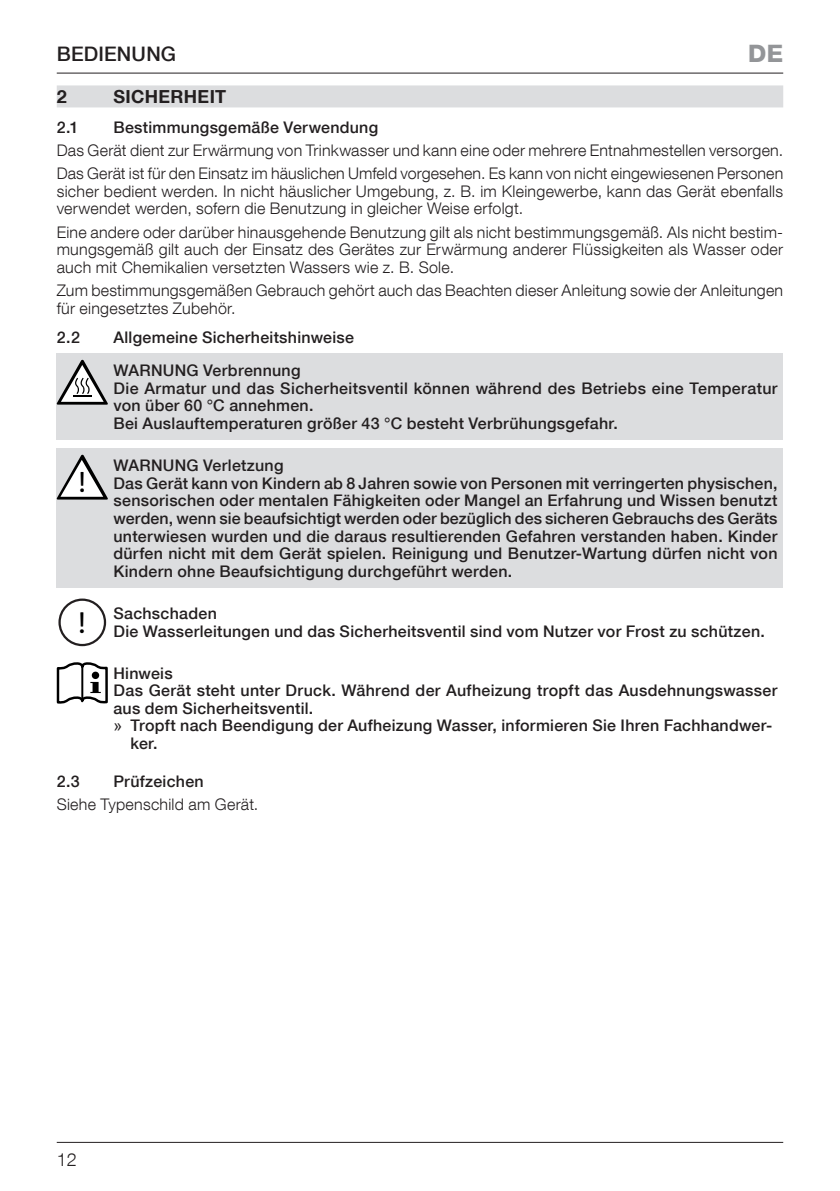
<style>
.page{position:relative;width:840px;height:1191px;background:#fff}
.page>*{position:absolute;margin:0;border:0;box-sizing:border-box;transform-origin:0 0}
.t1{font:30px "STE Info Text";color:#000}
.t2{font:800 24px "Helvetica Neue LT Com";color:#939598}
.t3{font:500 20px "Helvetica Neue LT Com";letter-spacing:.01em;color:#231f20}
.t4{font:700 18px "Helvetica Neue LT Com";letter-spacing:.02em;color:#231f20}
.t5{font:300 18px "Helvetica Neue LT Com";color:#231f20}
.t6{font:500 16px/17.6px "Helvetica Neue LT Com";letter-spacing:.015em;color:#231f20}
.t7{font:300 16px/17.6px "Helvetica Neue LT Com";letter-spacing:.015em;color:#231f20}
.s1{font-family:"STE Info Text";font-weight:400;font-size:31px;color:#000}
.s2{font-family:"Arial";font-weight:400}
</style>
<div class="page">
<hr style="left:57px;top:1141px;width:725px;height:1px;background:#231f20">
<hr style="left:57px;top:73px;width:725px;height:1px;background:#231f20">
<div style="left:57px;top:85px;width:725px;height:22px;background:#dcdddf"></div>
<div style="left:57px;top:353px;width:725px;height:87px;background:#dcdddf"></div>
<svg style="left:57px;top:360px;width:51px;height:45px"></svg>
<div style="left:57px;top:448px;width:725px;height:140px;background:#dcdddf"></div>
<svg style="left:57px;top:455px;width:51px;height:44px"></svg>
<div style="left:58px;top:598px;width:48px;height:48px;border:2px solid #231f20;border-radius:50%"></div>
<svg style="left:57px;top:662px;width:51px;height:41px"></svg>
<hr style="left:81px;top:666px;width:2px;height:33px;background:#000">
<p class="t3" style="left:57px;top:42px;width:121px">BEDIENUNG</p>
<h2 class="t2" style="left:747px;top:39px;width:36px">DE</h2>
<p class="t4" style="left:57px;top:85px;width:12px">2</p>
<p class="t4" style="left:113px;top:85px;width:114px">SICHERHEIT</p>
<p class="t6" style="left:57px;top:118px;width:23px">2.1</p>
<p class="t6" style="left:113px;top:118px;width:266px">Bestimmungsgemäße Verwendung</p>
<p class="t7" style="left:57px;top:138px;width:727px;line-height:23.2px">Das Gerät dient zur Erwärmung von Trinkwasser und kann eine oder mehrere Entnahmestellen versorgen.<br>Das Gerät ist für den Einsatz im häuslichen Umfeld vorgesehen. Es kann von nicht eingewiesenen Personen</p>
<p class="t7" style="left:57px;top:182px;width:727px">sicher bedient werden. In nicht häuslicher Umgebung, z. B. im Kleingewerbe, kann das Gerät ebenfalls verwendet werden, sofern die Benutzung in gleicher Weise erfolgt.</p>
<p class="t7" style="left:57px;top:223px;width:727px;text-align:justify">Eine andere oder darüber hinausgehende Benutzung gilt als nicht bestimmungsgemäß. Als nicht bestim&shy;mungsgemäß gilt auch der Einsatz des Gerätes zur Erwärmung anderer Flüssigkeiten als Wasser oder auch mit Chemikalien versetzten Wassers wie z. B. Sole.</p>
<p class="t7" style="left:57px;top:281px;width:727px">Zum bestimmungsgemäßen Gebrauch gehört auch das Beachten dieser Anleitung sowie der Anleitungen für eingesetztes Zubehör.</p>
<p class="t6" style="left:57px;top:328px;width:25px">2.2</p>
<p class="t6" style="left:113px;top:320px;width:242px;line-height:33.6px">Allgemeine Sicherheitshinweise<br>WARNUNG Verbrennung</p>
<p class="t6" style="left:113px;top:379px;width:665px">Die Armatur und das Sicherheitsventil können während des Betriebs eine Temperatur von über 60 °C annehmen.<br>Bei Auslauftemperaturen größer 43 °C besteht Verbrühungsgefahr.</p>
<p class="t6" style="left:113px;top:456px;width:665px">WARNUNG Verletzung<br>Das Gerät kann von Kindern ab 8 Jahren sowie von Personen mit verringerten physischen, sensorischen oder mentalen Fähigkeiten oder Mangel an Erfahrung und Wissen benutzt werden, wenn sie beaufsichtigt werden oder bezüglich des sicheren Gebrauchs des Geräts unterwiesen wurden und die daraus resultierenden Gefahren verstanden haben. Kinder dürfen nicht mit dem Gerät spielen. Reinigung und Benutzer-Wartung dürfen nicht von Kindern ohne Beaufsichtigung durchgeführt werden.</p>
<p class="t6" style="left:113px;top:604px;width:652px;text-indent:-36px"><span class="s1">!</span> Sachschaden<br>Die Wasserleitungen und das Sicherheitsventil sind vom Nutzer vor Frost zu schützen.</p>
<p class="t6" style="left:113px;top:664px;width:61px">Hinweis</p>
<p class="t6" style="left:113px;top:681px;width:665px">Das Gerät steht unter Druck. Während der Aufheizung tropft das Ausdehnungswasser</p>
<p class="t6" style="left:113px;top:699px;width:201px">aus dem Sicherheitsventil.</p>
<p class="t6" style="left:113px;top:717px;width:659px"><span class="s2">»</span> Tropft nach Beendigung der Aufheizung Wasser, informieren Sie Ihren Fachhandwer-</p>
<p class="t6" style="left:130px;top:734px;width:29px">ker.</p>
<h1 class="t1" style="left:78px;top:465px;width:10px">!</h1>
<p class="t6" style="left:57px;top:772px;width:25px">2.3</p>
<p class="t6" style="left:113px;top:772px;width:92px">Prüfzeichen</p>
<p class="t7" style="left:57px;top:795px;width:203px">Siehe Typenschild am Gerät.</p>
<p class="t5" style="left:57px;top:1148px;width:22px">12</p>
</div>
